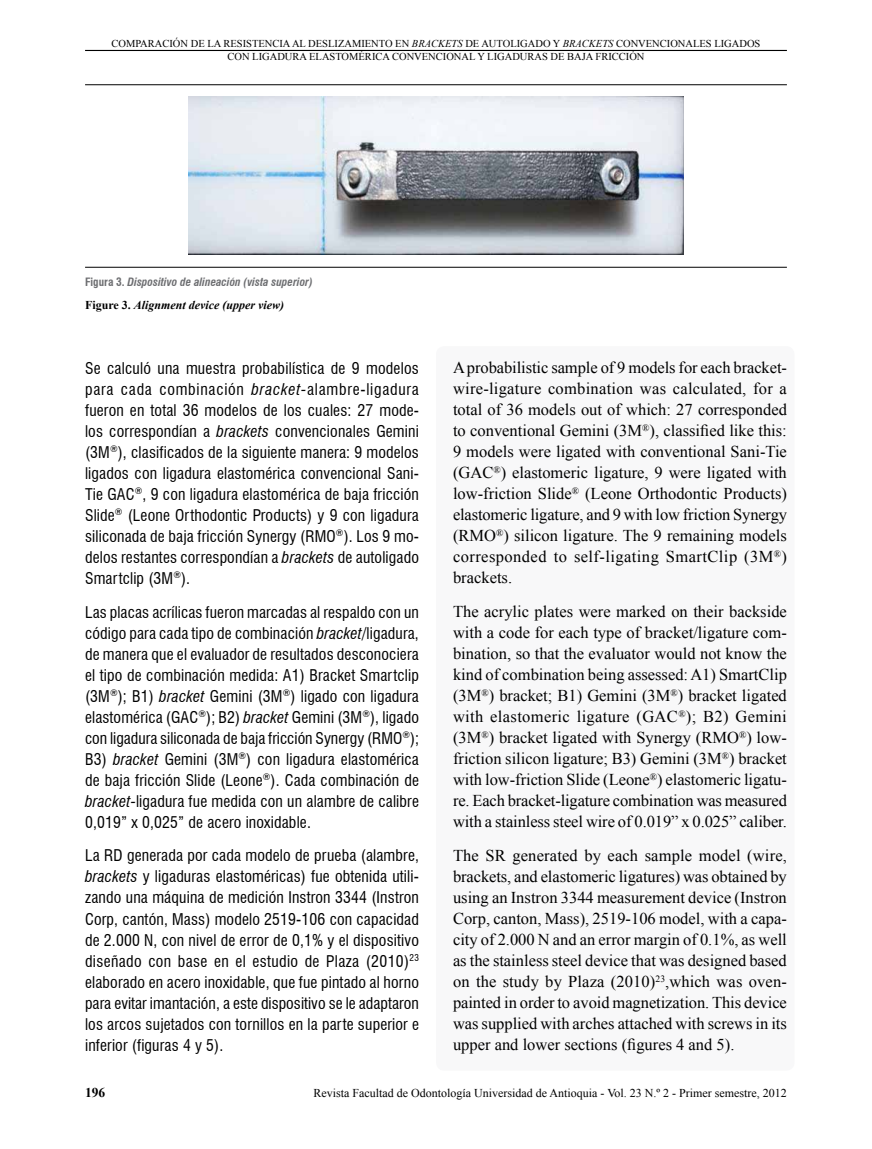
<style>
.page{position:relative;width:872px;height:1149px;background:#fff}
.page>*{position:absolute;margin:0;border:0;box-sizing:border-box;transform-origin:0 0}
.t1{font:16.5px/21px "Times New Roman";color:#000;text-align:justify}
.t2{font:condensed 15.75px/21px "Swiss 721 BT";letter-spacing:.01em;color:#000;text-align:justify}
.t3{font:700 13.5px "Times New Roman";color:#000}
.t4{font:12px "Times New Roman";color:#000}
.t5{font:italic 700 12px "Times New Roman";color:#000}
.t6{font:italic 700 condensed 11.25px "Swiss 721 BT";color:#6d6e71}
.t7{font:10.5px/12.6px "Times New Roman";color:#000;text-align:center}
.s1{font-style:italic}
.s2{font-style:normal}
</style>
<div class="page">
<hr style="left:85px;top:50px;width:702px;height:1px;background:#000">
<div style="left:436px;top:346px;width:358px;height:724px;background:#f8f8f9;border-radius:9px"></div>
<hr style="left:85px;top:84px;width:702px;height:1px;background:#000">
<hr style="left:85px;top:267px;width:702px;height:1px;background:#000">
<img style="left:189px;top:96px;width:494px;height:159px">
<p class="t7" style="left:111px;top:37px;width:650px">COMPARACIÓN DE LA RESISTENCIA AL DESLIZAMIENTO EN <span class="s1">BRACKETS</span> DE AUTOLIGADO Y <span class="s1">BRACKETS</span> CONVENCIONALES LIGADOS<br>CON LIGADURA ELASTOMÉRICA CONVENCIONAL Y LIGADURAS DE BAJA FRICCIÓN</p>
<p class="t6" style="left:85px;top:275px;width:229px"><span class="s2">Figura 3.</span> Dispositivo de alineación (vista superior)</p>
<p class="t5" style="left:85px;top:296px;width:201px"><span class="s2">Figure 3.</span> Alignment device (upper view)</p>
<p class="t2" style="left:85px;top:357px;width:335px">Se calculó una muestra probabilística de 9 modelos para cada combinación <span class="s1">bracket-</span>alambre-ligadura fueron en total 36 modelos de los cuales: 27 mode&shy;los correspondían a <span class="s1">brackets</span> convencionales Gemini (3M<sup>®</sup>), clasificados de la siguiente manera: 9 modelos ligados con ligadura elastomérica convencional Sani-Tie GAC<sup>®</sup>, 9 con ligadura elastomérica de baja fricción Slide<sup>®</sup> (Leone Orthodontic Products) y 9 con ligadura siliconada de baja fricción Synergy (RMO<sup>®</sup>). Los 9 mo&shy;delos restantes correspondían a <span class="s1">brackets</span> de autoligado Smartclip (3M<sup>®</sup>).</p>
<p class="t2" style="left:85px;top:601px;width:335px">Las placas acrílicas fueron marcadas al respaldo con un código para cada tipo de combinación <span class="s1">bracket/</span>ligadura, de manera que el evaluador de resultados desconociera el tipo de combinación medida: A1) Bracket Smartclip (3M<sup>®</sup>); B1) <span class="s1">bracket</span> Gemini (3M<sup>®</sup>) ligado con ligadura elastomérica (GAC<sup>®</sup>); B2) <span class="s1">bracket</span> Gemini (3M<sup>®</sup>), ligado con ligadura siliconada de baja fricción Synergy (RMO<sup>®</sup>); B3) <span class="s1">bracket</span> Gemini (3M<sup>®</sup>) con ligadura elastomérica de baja fricción Slide (Leone<sup>®</sup>). Cada combinación de <span class="s1">bracket-</span>ligadura fue medida con un alambre de calibre 0,019” x 0,025” de acero inoxidable.</p>
<p class="t2" style="left:85px;top:845px;width:335px">La RD generada por cada modelo de prueba (alambre, <span class="s1">brackets</span> y ligaduras elastoméricas) fue obtenida utili&shy;zando una máquina de medición Instron 3344 (Instron Corp, cantón, Mass) modelo 2519-106 con capacidad de 2.000 N, con nivel de error de 0,1% y el dispositivo diseñado con base en el estudio de Plaza (2010)<sup>23 </sup>elaborado en acero inoxidable, que fue pintado al horno para evitar imantación, a este dispositivo se le adaptaron los arcos sujetados con tornillos en la parte superior e inferior (figuras 4 y 5).</p>
<p class="t1" style="left:453px;top:356px;width:335px">A probabilistic sample of 9 models for each bracket&shy;wire-ligature combination was calculated, for a total of 36 models out of which: 27 corresponded to conventional Gemini (3M<sup>®</sup>), classified like this:<br>9 models were ligated with conventional Sani-Tie (GAC<sup>®</sup>) elastomeric ligature, 9 were ligated with low-friction Slide<sup>®</sup> (Leone Orthodontic Products) elastomeric ligature, and 9 with low friction Synergy (RMO<sup>®</sup>) silicon ligature. The 9 remaining models corresponded to self-ligating SmartClip (3M<sup>®</sup>) brackets.</p>
<p class="t1" style="left:453px;top:600px;width:335px">The acrylic plates were marked on their backside with a code for each type of bracket/ligature com&shy;bination, so that the evaluator would not know the kind of combination being assessed: A1) SmartClip (3M<sup>®</sup>) bracket; B1) Gemini (3M<sup>®</sup>) bracket ligated with elastomeric ligature (GAC<sup>®</sup>); B2) Gemini (3M<sup>®</sup>) bracket ligated with Synergy (RMO<sup>®</sup>) low&shy;friction silicon ligature; B3) Gemini (3M<sup>®</sup>) bracket with low-friction Slide (Leone<sup>®</sup>) elastomeric ligatu&shy;re. Each bracket-ligature combination was measured with a stainless steel wire of 0.019” x 0.025” caliber.</p>
<p class="t1" style="left:453px;top:844px;width:335px">The SR generated by each sample model (wire, brackets, and elastomeric ligatures) was obtained by using an Instron 3344 measurement device (Instron Corp, canton, Mass), 2519-106 model, with a capa&shy;city of 2.000 N and an error margin of 0.1%, as well as the stainless steel device that was designed based on the study by Plaza (2010)<sup>23</sup>,which was oven&shy;painted in order to avoid magnetization. This device was supplied with arches attached with screws in its upper and lower sections (figures 4 and 5).</p>
<p class="t3" style="left:85px;top:1082px;width:22px">196</p>
<p class="t4" style="left:313px;top:1084px;width:475px">Revista Facultad de Odontología Universidad de Antioquia - Vol. 23 N.º 2 - Primer semestre, 2012</p>
</div>
